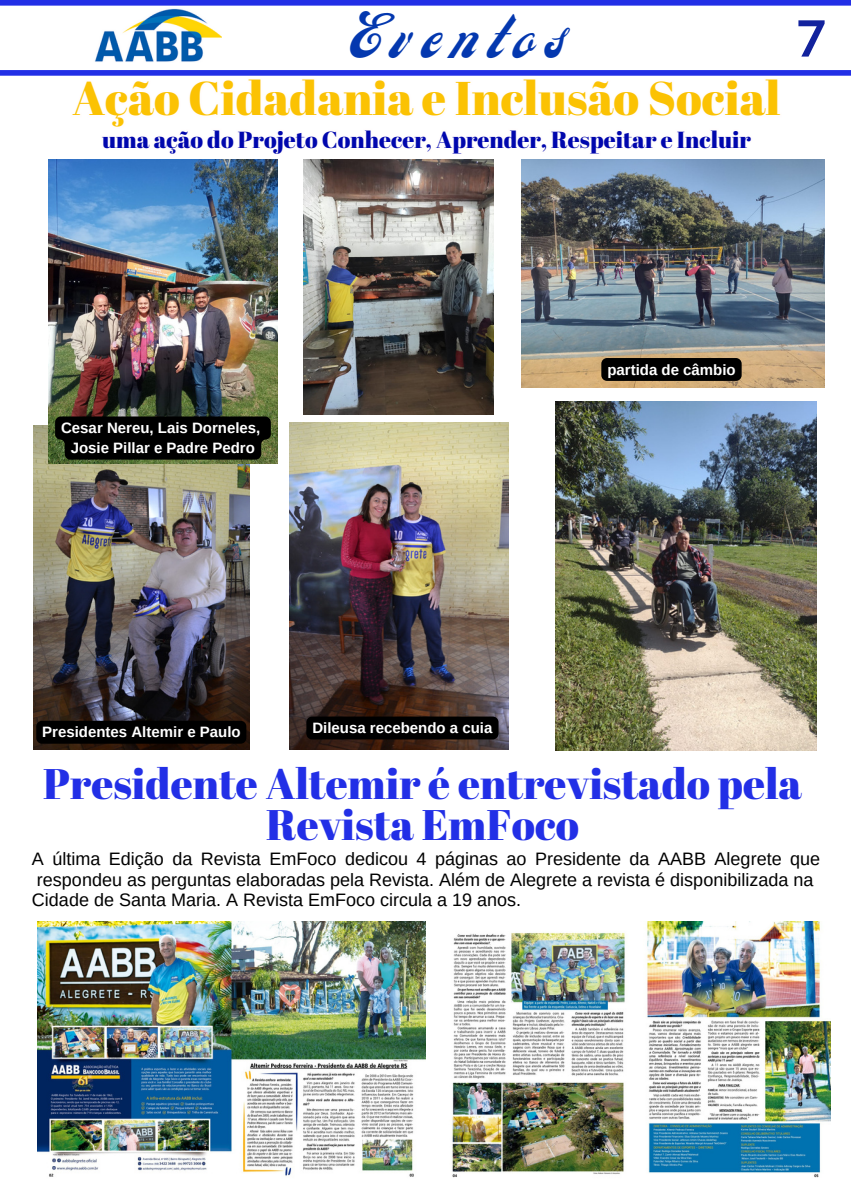
<style>
.page{position:relative;width:851px;height:1191px;background:#fff}
.page>*{position:absolute;margin:0;border:0;box-sizing:border-box;transform-origin:0 0}
.t1{font:700 52.5px "HK Grotesk";color:#12229d}
.t2{font:48px "Carlsonscript";letter-spacing:.2em;color:#0438af}
.t3{font:47.25px "Abril Fatface";color:#fbc203}
.t4{font:42.75px/40.5px "Abril Fatface";color:#222fe6;text-align:center}
.t5{font:23.25px "Abril Fatface";color:#0007ad}
.t6{font:18px/20.2px "Arimo";color:#000}
.t7{font:700 15px "Arimo";color:#fff}
</style>
<div class="page">
<img style="left:95px;top:8px;width:126px;height:54px">
<div style="left:0;top:0;width:850px;height:6px;background:#222fe6"></div>
<div style="left:0;top:70px;width:850px;height:6px;background:#222fe6"></div>
<img style="left:521px;top:159px;width:304px;height:229px">
<img style="left:33px;top:426px;width:216px;height:324px">
<img style="left:49px;top:159px;width:228px;height:304px">
<img style="left:304px;top:167px;width:190px;height:248px">
<img style="left:555px;top:401px;width:261px;height:349px">
<img style="left:290px;top:422px;width:218px;height:327px">
<img style="left:37px;top:921px;width:389px;height:256px">
<img style="left:452px;top:921px;width:378px;height:257px">
<svg style="left:69px;top:159px;width:714px;height:8px"></svg>
<div style="left:306px;top:716px;width:192px;height:23px;background:#000;border-radius:6px"></div>
<div style="left:36px;top:720px;width:210px;height:23px;background:#000;border-radius:6px"></div>
<svg style="left:55px;top:416px;width:216px;height:43px"></svg>
<div style="left:601px;top:358px;width:140px;height:23px;background:#000;border-radius:6px"></div>
<p class="t2" style="left:350px;top:12px;width:215px">Eventos</p>
<p class="t1" style="left:796px;top:9px;width:32px">7</p>
<p class="t3" style="left:72px;top:65px;width:709px">Ação Cidadania e Inclusão Social</p>
<p class="t5" style="left:102px;top:123px;width:650px">uma ação do Projeto Conhecer, Aprender, Respeitar e Incluir</p>
<p class="t7" style="left:61px;top:419px;width:201px">Cesar Nereu, Lais Dorneles,</p>
<p class="t7" style="left:71px;top:439px;width:186px">Josie Pillar e Padre Pedro</p>
<p class="t7" style="left:607px;top:361px;width:130px">partida de câmbio</p>
<p class="t7" style="left:42px;top:723px;width:200px">Presidentes Altemir e Paulo</p>
<p class="t7" style="left:312px;top:719px;width:182px">Dileusa recebendo a cuia</p>
<p class="t4" style="left:43px;top:762px;width:760px">Presidente Altemir é entrevistado pela<br>Revista EmFoco</p>
<p class="t6" style="left:32px;top:848px;width:789px">A última Edição da Revista EmFoco dedicou 4 páginas ao Presidente da AABB Alegrete que respondeu as perguntas elaboradas pela Revista. Além de Alegrete a revista é disponibilizada na</p>
<p class="t6" style="left:32px;top:889px;width:490px">Cidade de Santa Maria. A Revista EmFoco circula a 19 anos.</p>
</div>
